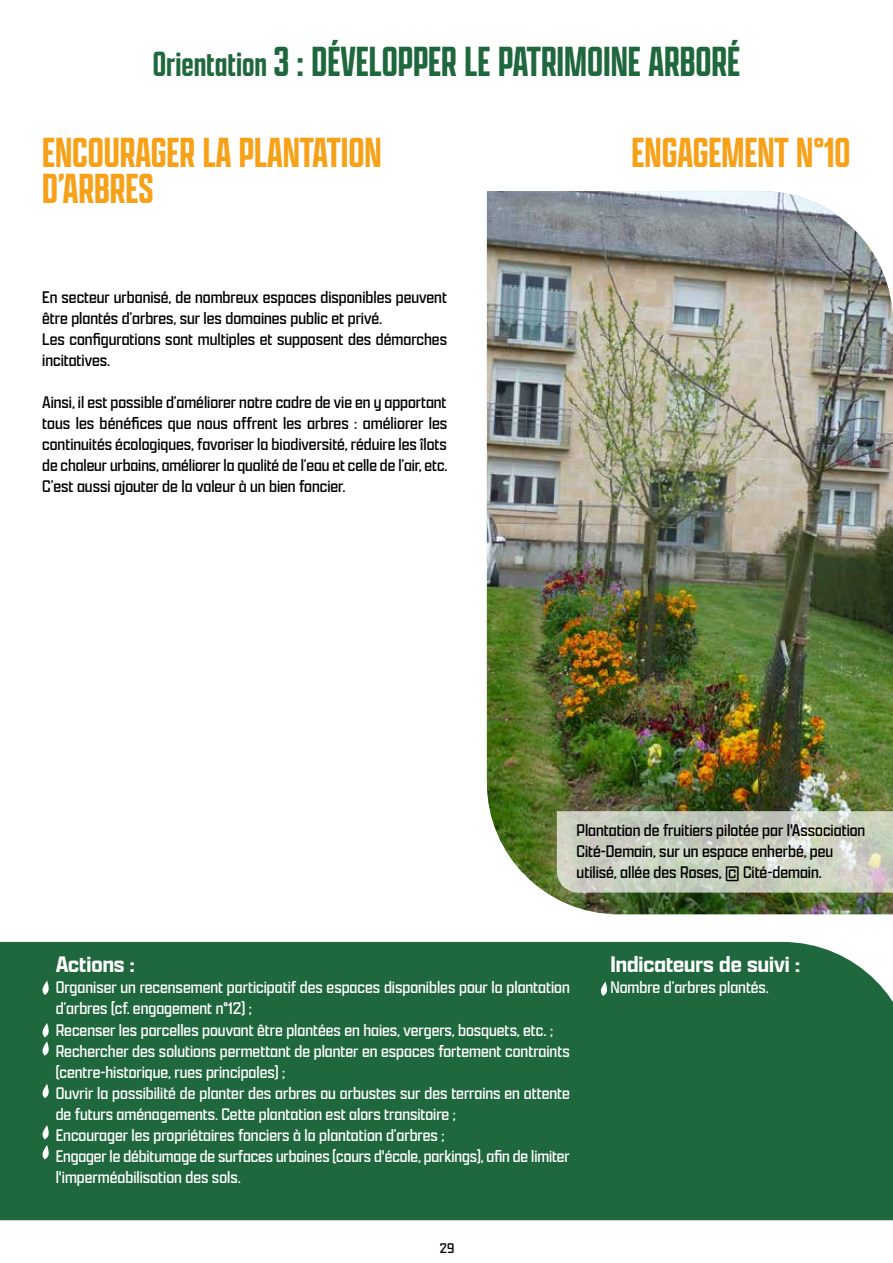
<style>
.page{position:relative;width:893px;height:1263px;background:#fff}
.page>*{position:absolute;margin:0;border:0;box-sizing:border-box;transform-origin:0 0}
.t1{font:500 45px/90.3px "Apotek Comp";color:#1f673d}
.t2{font:500 45px "Apotek Comp";color:#f6a118}
.t3{font:600 24px "Apotek";color:#fff}
.t4{font:300 18px/21px "Apotek";color:#fff}
.t5{font:300 18px/21px "Apotek";color:#010202}
.t6{font:300 18px/21px "Apotek";color:#000}
.t7{font:300 15px "Apotek";color:#000}
.s1{font-size:37.5px}
.s2{color:#f6a118}
</style>
<div class="page">
<div style="left:0;top:942px;width:893px;height:278px;background:#1f673d"></div>
<svg style="left:42px;top:980px;width:7px;height:15px"></svg>
<svg style="left:42px;top:1023px;width:7px;height:33px"></svg>
<svg style="left:42px;top:1125px;width:7px;height:14px"></svg>
<svg style="left:42px;top:1145px;width:7px;height:14px"></svg>
<svg style="left:42px;top:1084px;width:7px;height:14px"></svg>
<svg style="left:600px;top:981px;width:7px;height:15px"></svg>
<img style="left:487px;top:191px;width:406px;height:723px">
<svg style="left:557px;top:811px;width:336px;height:81px;background:#cacfc0"></svg>
<h1 class="t1" style="left:42px;top:16px;width:699px;text-indent:111px"><span class="s1">Orientation</span> 3 : DÉVELOPPER LE PATRIMOINE ARBORÉ<br><span class="s2">ENCOURAGER LA PLANTATION</span></h1>
<h1 class="t2" style="left:42px;top:161px;width:113px">D’ARBRES</h1>
<h1 class="t2" style="left:632px;top:125px;width:220px">ENGAGEMENT N°10</h1>
<p class="t5" style="left:42px;top:286px;width:406px">En secteur urbanisé, de nombreux espaces disponibles peuvent être plantés d’arbres, sur les domaines public et privé.<br>Les configurations sont multiples et supposent des démarches incitatives.</p>
<p class="t5" style="left:42px;top:391px;width:407px;text-align:justify">Ainsi, il est possible d’améliorer notre cadre de vie en y apportant tous les bénéfices que nous offrent les arbres : améliorer les continuités écologiques, favoriser la biodiversité, réduire les îlots de chaleur urbains, améliorer la qualité de l’eau et celle de l’air, etc.<br>C’est aussi ajouter de la valeur à un bien foncier.</p>
<p class="t6" style="left:577px;top:820px;width:290px">Plantation de fruitiers pilotée par l'Association<br>Cité-Demain, sur un espace enherbé, peu utilisé, allée des Roses, © Cité-demain.</p>
<h2 class="t3" style="left:56px;top:950px;width:81px">Actions :</h2>
<p class="t4" style="left:56px;top:977px;width:516px">Organiser un recensement participatif des espaces disponibles pour la plantation d’arbres (cf. engagement n°12) ;<br>Recenser les parcelles pouvant être plantées en haies, vergers, bosquets, etc. ; Rechercher des solutions permettant de planter en espaces fortement contraints (centre-historique, rues principales) ;<br>Ouvrir la possibilité de planter des arbres ou arbustes sur des terrains en attente de futurs aménagements. Cette plantation est alors transitoire ;<br>Encourager les propriétaires fonciers à la plantation d’arbres ;<br>Engager le débitumage de surfaces urbaines (cours d'école, parkings), afin de limiter l'imperméabilisation des sols.</p>
<p class="t7" style="left:440px;top:1239px;width:16px">29</p>
<h2 class="t3" style="left:610px;top:950px;width:191px">Indicateurs de suivi :</h2>
<p class="t4" style="left:610px;top:977px;width:160px">Nombre d’arbres plantés.</p>
</div>
